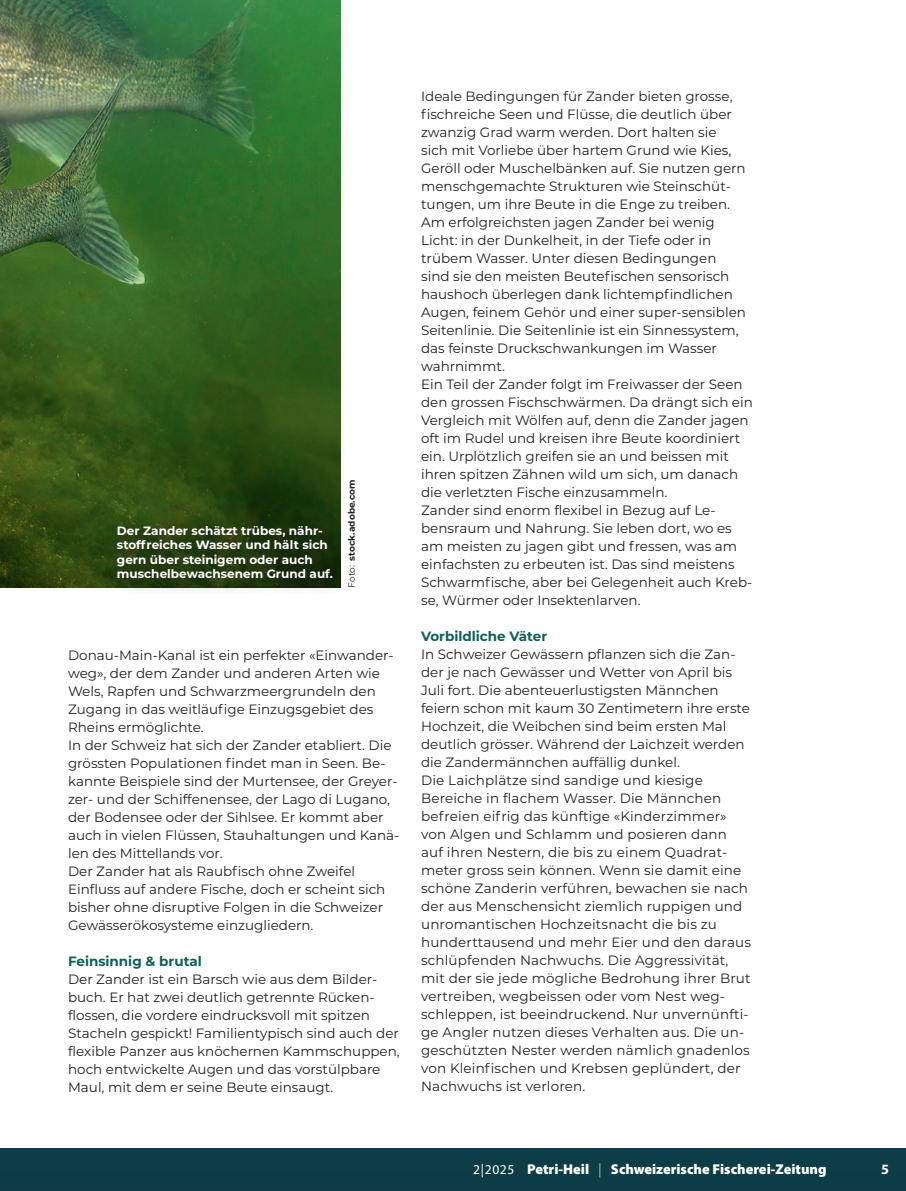
<style>
.page{position:relative;width:906px;height:1191px;background:#fff}
.page>*{position:absolute;margin:0;border:0;box-sizing:border-box;transform-origin:0 0}
.t1{font:900 14.25px "Myriad Pro";color:#fff}
.t2{font:700 14.25px "Myriad Pro";color:#fff}
.t3{font:13.5px/18px "Montserrat";color:#231f20}
.t4{font:700 13.5px "Montserrat";color:#0f6059}
.t5{font:700 12px/14.4px "Montserrat";color:#fff}
.t6{font:700 9px "Montserrat";color:#231f20}
.s1{font-weight:400}
.s2{font-weight:400;font-size:13.5px}
.s3{font-weight:300}
</style>
<div class="page">
<div style="left:0;top:1148px;width:906px;height:43px;background:#0d3d46"></div>
<img style="left:0;top:0;width:341px;height:587px">
<div style="left:107px;top:516px;width:241px;height:79px;background:#231f20;opacity:.75"></div>
<p class="t5" style="left:117px;top:523px;width:217px">Der Zander schätzt trübes, nähr&shy;stoffreiches Wasser und hält sich gern über steinigem oder auch muschelbewachsenem Grund auf.</p>
<p class="t6" style="left:345px;top:587px;width:110px;rotate:-90deg"><span class="s1">Foto:</span> stock.adobe.com</p>
<p class="t3" style="left:68px;top:645px;width:333px">Donau-Main-Kanal ist ein perfekter «Einwander&shy;weg», der dem Zander und anderen Arten wie Wels, Rapfen und Schwarzmeergrundeln den Zugang in das weitläufige Einzugsgebiet des Rheins ermöglichte.<br>In der Schweiz hat sich der Zander etabliert. Die grössten Populationen findet man in Seen. Be&shy;kannte Beispiele sind der Murtensee, der Greyer&shy;zer- und der Schiffenensee, der Lago di Lugano, der Bodensee oder der Sihlsee. Er kommt aber auch in vielen Flüssen, Stauhaltungen und Kanä&shy;len des Mittellands vor.<br>Der Zander hat als Raubfisch ohne Zweifel Einfluss auf andere Fische, doch er scheint sich bisher ohne disruptive Folgen in die Schweizer Gewässerökosysteme einzugliedern.</p>
<p class="t4" style="left:68px;top:951px;width:135px">Feinsinnig &amp; brutal</p>
<p class="t3" style="left:68px;top:969px;width:333px">Der Zander ist ein Barsch wie aus dem Bilder&shy;buch. Er hat zwei deutlich getrennte Rücken&shy;flossen, die vordere eindrucksvoll mit spitzen Stacheln gespickt! Familientypisch sind auch der flexible Panzer aus knöchernen Kammschuppen, hoch entwickelte Augen und das vorstülpbare Maul, mit dem er seine Beute einsaugt.</p>
<p class="t3" style="left:421px;top:87px;width:333px">Ideale Bedingungen für Zander bieten grosse, fischreiche Seen und Flüsse, die deutlich über zwanzig Grad warm werden. Dort halten sie<br>sich mit Vorliebe über hartem Grund wie Kies, Geröll oder Muschelbänken auf. Sie nutzen gern menschgemachte Strukturen wie Steinschüt&shy;tungen, um ihre Beute in die Enge zu treiben.<br>Am erfolgreichsten jagen Zander bei wenig Licht: in der Dunkelheit, in der Tiefe oder in trübem Wasser. Unter diesen Bedingungen<br>sind sie den meisten Beutefischen sensorisch haushoch überlegen dank lichtempfindlichen Augen, feinem Gehör und einer super-sensiblen Seitenlinie. Die Seitenlinie ist ein Sinnessystem, das feinste Druckschwankungen im Wasser wahrnimmt.<br>Ein Teil der Zander folgt im Freiwasser der Seen den grossen Fischschwärmen. Da drängt sich ein Vergleich mit Wölfen auf, denn die Zander jagen oft im Rudel und kreisen ihre Beute koordiniert ein. Urplötzlich greifen sie an und beissen mit ihren spitzen Zähnen wild um sich, um danach die verletzten Fische einzusammeln.<br>Zander sind enorm flexibel in Bezug auf Le&shy;bensraum und Nahrung. Sie leben dort, wo es am meisten zu jagen gibt und fressen, was am einfachsten zu erbeuten ist. Das sind meistens Schwarmfische, aber bei Gelegenheit auch Kreb&shy;se, Würmer oder Insektenlarven.</p>
<p class="t4" style="left:421px;top:627px;width:128px">Vorbildliche Väter</p>
<p class="t3" style="left:421px;top:645px;width:331px">In Schweizer Gewässern pflanzen sich die Zan&shy;der je nach Gewässer und Wetter von April bis Juli fort. Die abenteuerlustigsten Männchen feiern schon mit kaum 30 Zentimetern ihre erste Hochzeit, die Weibchen sind beim ersten Mal deutlich grösser. Während der Laichzeit werden die Zandermännchen auffällig dunkel.<br>Die Laichplätze sind sandige und kiesige Bereiche in flachem Wasser. Die Männchen befreien eifrig das künftige «Kinderzimmer» von Algen und Schlamm und posieren dann auf ihren Nestern, die bis zu einem Quadrat&shy;meter gross sein können. Wenn sie damit eine schöne Zanderin verführen, bewachen sie nach der aus Menschensicht ziemlich ruppigen und unromantischen Hochzeitsnacht die bis zu hunderttausend und mehr Eier und den daraus schlüpfenden Nachwuchs. Die Aggressivität, mit der sie jede mögliche Bedrohung ihrer Brut vertreiben, wegbeissen oder vom Nest weg&shy;schleppen, ist beeindruckend. Nur unvernünfti&shy;ge Angler nutzen dieses Verhalten aus. Die un&shy;geschützten Nester werden nämlich gnadenlos von Kleinfischen und Krebsen geplündert, der Nachwuchs ist verloren.</p>
<p class="t1" style="left:473px;top:1159px;width:355px"><span class="s2">2|2025</span> Petri-Heil <span class="s3">|</span> Schweizerische Fischerei-Zeitung</p>
<p class="t2" style="left:881px;top:1159px;width:9px">5</p>
</div>
